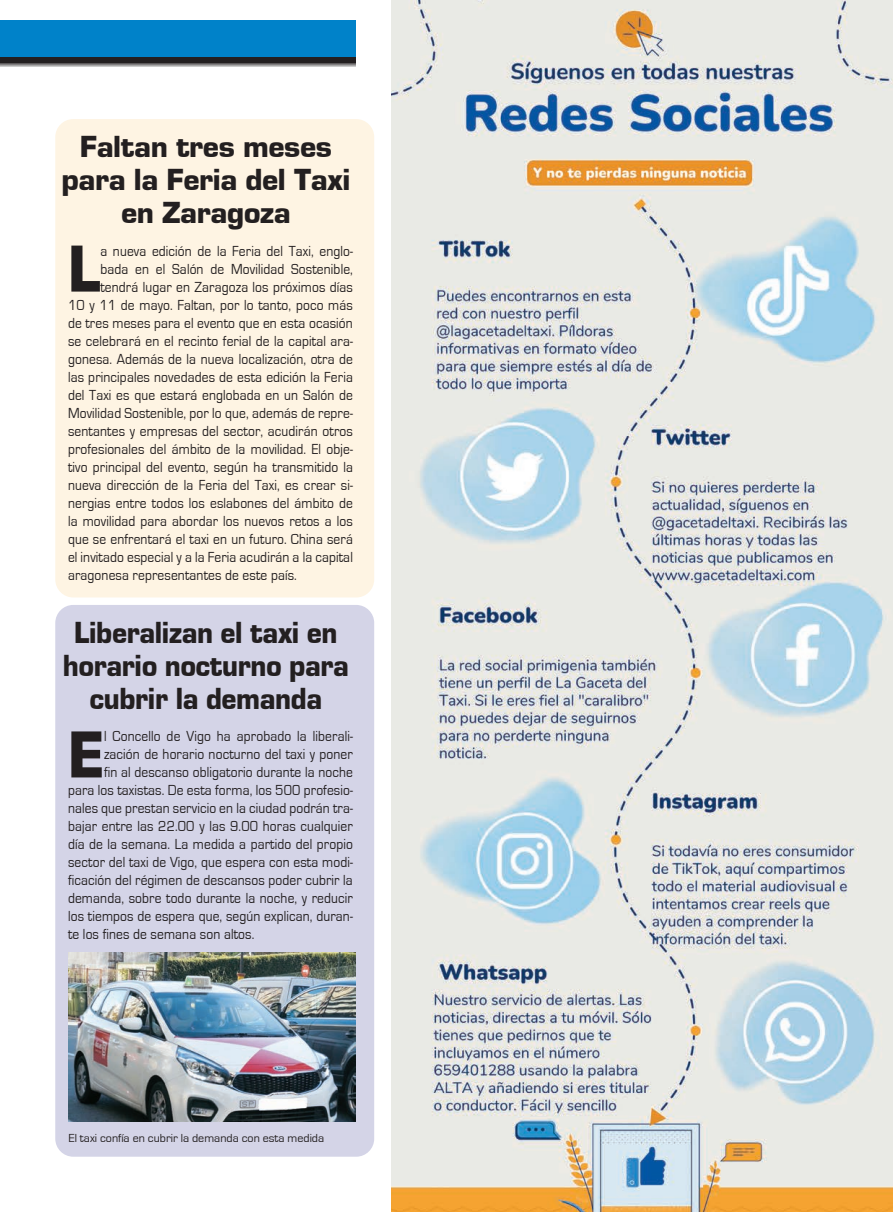
<style>
.page{position:relative;width:893px;height:1212px;background:#fff}
.page>*{position:absolute;margin:0;border:0;box-sizing:border-box;transform-origin:0 0}
.t1{font:900 69px "Eurostile";color:#231f20;scale:.9 1}
.t2{font:900 31.5px/33px "Eurostile";letter-spacing:-.01em;color:#231f20;text-align:center;scale:.93 1}
.t3{font:900 31.5px/33px "Eurostile";letter-spacing:-.01em;color:#231f20;text-align:center}
.t4{font:15px "Eurostile";letter-spacing:.01em;color:#231f20;scale:.9 1}
.t5{font:12px "Eurostile";color:#231f20}
</style>
<div class="page">
<svg style="left:0;top:63px;width:356px;height:4px"></svg>
<div style="left:0;top:21px;width:893px;height:38px;background:#0082c9"></div>
<div style="left:0;top:57px;width:893px;height:6px;background:#231f20"></div>
<img style="left:390px;top:0;width:503px;height:1212px">
<div style="left:364px;top:0;width:26px;height:1212px;background:#fff"></div>
<div style="left:55px;top:119px;width:319px;height:478px;background:#fef4e3;border-radius:18px"></div>
<div style="left:55px;top:605px;width:319px;height:552px;background:#d4d4e7;border-radius:18px"></div>
<img style="left:69px;top:952px;width:286px;height:170px">
<h2 class="t3" style="left:61px;top:130px;width:291px">Faltan tres meses para la Feria del Taxi en Zaragoza</h2>
<h1 class="t1" style="left:68px;top:231px;width:37px">L</h1>
<p class="t4" style="left:100px;top:243px;width:282px">a nueva edición de la Feria del Taxi, englo-</p>
<p class="t4" style="left:100px;top:261px;width:282px">bada en el Salón de Movilidad Sostenible,</p>
<p class="t4" style="left:100px;top:279px;width:282px">tendrá lugar en Zaragoza los próximos días</p>
<p class="t4" style="left:68px;top:297px;width:318px">10 y 11 de mayo. Faltan, por lo tanto, poco más</p>
<p class="t4" style="left:68px;top:315px;width:318px">de tres meses para el evento que en esta ocasión</p>
<p class="t4" style="left:68px;top:333px;width:318px">se celebrará en el recinto ferial de la capital ara-</p>
<p class="t4" style="left:68px;top:351px;width:318px">gonesa. Además de la nueva localización, otra de</p>
<p class="t4" style="left:68px;top:369px;width:318px">las principales novedades de esta edición la Feria</p>
<p class="t4" style="left:68px;top:387px;width:318px">del Taxi es que estará englobada en un Salón de</p>
<p class="t4" style="left:68px;top:405px;width:318px">Movilidad Sostenible, por lo que, además de repre-</p>
<p class="t4" style="left:68px;top:423px;width:318px">sentantes y empresas del sector, acudirán otros</p>
<p class="t4" style="left:68px;top:441px;width:318px">profesionales del ámbito de la movilidad. El obje-</p>
<p class="t4" style="left:68px;top:459px;width:318px">tivo principal del evento, según ha transmitido la</p>
<p class="t4" style="left:68px;top:477px;width:318px">nueva dirección de la Feria del Taxi, es crear si-</p>
<p class="t4" style="left:68px;top:495px;width:318px">nergias entre todos los eslabones del ámbito de</p>
<p class="t4" style="left:68px;top:513px;width:318px">la movilidad para abordar los nuevos retos a los</p>
<p class="t4" style="left:68px;top:531px;width:318px">que se enfrentará el taxi en un futuro. China será</p>
<p class="t4" style="left:68px;top:549px;width:318px">el invitado especial y a la Feria acudirán a la capital</p>
<p class="t4" style="left:68px;top:567px;width:256px">aragonesa representantes de este país.</p>
<h2 class="t2" style="left:63px;top:616px;width:309px">Liberalizan el taxi en horario nocturno para cubrir la demanda</h2>
<h1 class="t1" style="left:68px;top:717px;width:42px">E</h1>
<p class="t4" style="left:104px;top:728px;width:278px">l Concello de Vigo ha aprobado la liberali-</p>
<p class="t4" style="left:104px;top:746px;width:278px">zación de horario nocturno del taxi y poner</p>
<p class="t4" style="left:104px;top:764px;width:278px">fin al descanso obligatorio durante la noche</p>
<p class="t4" style="left:68px;top:782px;width:318px">para los taxistas. De esta forma, los 500 profesio-</p>
<p class="t4" style="left:68px;top:800px;width:318px">nales que prestan servicio en la ciudad podrán tra-</p>
<p class="t4" style="left:68px;top:818px;width:318px">bajar entre las 22.00 y las 9.00 horas cualquier</p>
<p class="t4" style="left:68px;top:836px;width:318px">día de la semana. La medida a partido del propio</p>
<p class="t4" style="left:68px;top:854px;width:318px">sector del taxi de Vigo, que espera con esta modi-</p>
<p class="t4" style="left:68px;top:872px;width:318px">ficación del régimen de descansos poder cubrir la</p>
<p class="t4" style="left:68px;top:890px;width:318px">demanda, sobre todo durante la noche, y reducir</p>
<p class="t4" style="left:68px;top:908px;width:318px">los tiempos de espera que, según explican, duran-</p>
<p class="t4" style="left:68px;top:926px;width:209px">te los fines de semana son altos.</p>
<p class="t5" style="left:69px;top:1132px;width:257px">El taxi confía en cubrir la demanda con esta medida</p>
</div>
